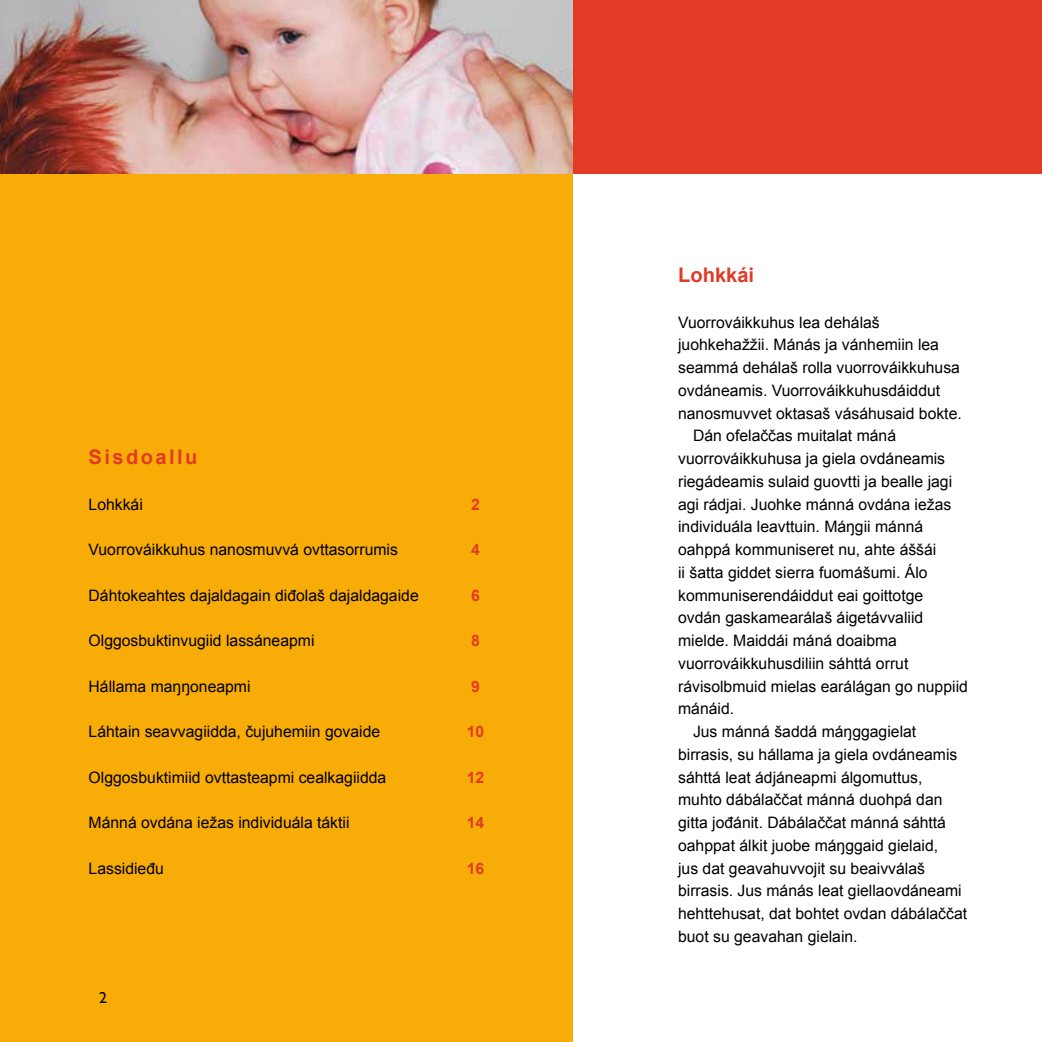
<style>
.page{position:relative;width:1042px;height:1042px;background:#fff}
.page>*{position:absolute;margin:0;border:0;box-sizing:border-box;transform-origin:0 0}
.t1{font:700 20.12px "Arial";letter-spacing:.12em;color:#e13b26}
.t2{font:700 20.12px "Arial";color:#e13b26}
.t3{font:15.75px "Arial";color:#000}
.t4{font:700 15.75px "Arial";color:#e13b26}
.t5{font:15.75px "Gill Sans";color:#000}
</style>
<div class="page">
<div style="left:436px;top:0;width:606px;height:174px;background:#e13b26"></div>
<div style="left:0;top:0;width:573px;height:1042px;background:#f8ac08"></div>
<img style="left:0;top:0;width:573px;height:174px">
<p class="t1" style="left:89px;top:444px;width:110px">Sisdoallu</p>
<p class="t3" style="left:89px;top:494px;width:56px">Lohkkái</p>
<p class="t4" style="left:471px;top:494px;width:10px">2</p>
<p class="t3" style="left:89px;top:539px;width:311px">Vuorrováikkuhus nanosmuvvá ovttasorrumis</p>
<p class="t4" style="left:471px;top:539px;width:10px">4</p>
<p class="t3" style="left:89px;top:585px;width:332px">Dáhtokeahtes dajaldagain diđolaš dajaldagaide</p>
<p class="t4" style="left:471px;top:585px;width:10px">6</p>
<p class="t3" style="left:89px;top:630px;width:227px">Olggosbuktinvugiid lassáneapmi</p>
<p class="t4" style="left:471px;top:630px;width:10px">8</p>
<p class="t3" style="left:89px;top:676px;width:163px">Hállama maŋŋoneapmi</p>
<p class="t4" style="left:471px;top:676px;width:10px">9</p>
<p class="t3" style="left:89px;top:721px;width:293px">Láhtain seavvagiidda, čujuhemiin govaide</p>
<p class="t4" style="left:467px;top:721px;width:19px">10</p>
<p class="t3" style="left:89px;top:767px;width:299px">Olggosbuktimiid ovttasteapmi cealkagiidda</p>
<p class="t4" style="left:467px;top:767px;width:19px">12</p>
<p class="t3" style="left:89px;top:812px;width:262px">Mánná ovdána iežas individuála táktii</p>
<p class="t4" style="left:467px;top:812px;width:19px">14</p>
<p class="t3" style="left:89px;top:858px;width:77px">Lassidieđu</p>
<p class="t4" style="left:467px;top:858px;width:19px">16</p>
<p class="t5" style="left:99px;top:988px;width:9px">2</p>
<p class="t2" style="left:678px;top:262px;width:78px">Lohkkái</p>
<p class="t3" style="left:678px;top:312px;width:203px">Vuorrováikkuhus lea dehálaš</p>
<p class="t3" style="left:678px;top:334px;width:262px">juohkehažžii. Mánás ja vánhemiin lea</p>
<p class="t3" style="left:678px;top:357px;width:283px">seammá dehálaš rolla vuorrováikkuhusa</p>
<p class="t3" style="left:678px;top:380px;width:264px">ovdáneamis. Vuorrováikkuhusdáiddut</p>
<p class="t3" style="left:678px;top:403px;width:285px">nanosmuvvet oktasaš vásáhusaid bokte.</p>
<p class="t3" style="left:693px;top:425px;width:205px">Dán ofelaččas muitalat máná</p>
<p class="t3" style="left:678px;top:448px;width:268px">vuorrováikkuhusa ja giela ovdáneamis</p>
<p class="t3" style="left:678px;top:471px;width:275px">riegádeamis sulaid guovtti ja bealle jagi</p>
<p class="t3" style="left:678px;top:494px;width:275px">agi rádjai. Juohke mánná ovdána iežas</p>
<p class="t3" style="left:678px;top:516px;width:247px">individuála leavttuin. Máŋgii mánná</p>
<p class="t3" style="left:678px;top:539px;width:260px">oahppá kommuniseret nu, ahte áššái</p>
<p class="t3" style="left:678px;top:562px;width:251px">ii šatta giddet sierra fuomášumi. Álo</p>
<p class="t3" style="left:678px;top:585px;width:247px">kommuniserendáiddut eai goittotge</p>
<p class="t3" style="left:678px;top:607px;width:247px">ovdán gaskamearálaš áigetávvaliid</p>
<p class="t3" style="left:678px;top:630px;width:220px">mielde. Maiddái máná doaibma</p>
<p class="t3" style="left:678px;top:653px;width:232px">vuorrováikkuhusdiliin sáhttá orrut</p>
<p class="t3" style="left:678px;top:676px;width:291px">rávisolbmuid mielas earálágan go nuppiid</p>
<p class="t3" style="left:678px;top:698px;width:58px">mánáid.</p>
<p class="t3" style="left:693px;top:721px;width:225px">Jus mánná šaddá máŋggagielat</p>
<p class="t3" style="left:678px;top:744px;width:281px">birrasis, su hállama ja giela ovdáneamis</p>
<p class="t3" style="left:678px;top:767px;width:246px">sáhttá leat ádjáneapmi álgomuttus,</p>
<p class="t3" style="left:678px;top:789px;width:266px">muhto dábálaččat mánná duohpá dan</p>
<p class="t3" style="left:678px;top:812px;width:269px">gitta jođánit. Dábálaččat mánná sáhttá</p>
<p class="t3" style="left:678px;top:835px;width:262px">oahppat álkit juobe máŋggaid gielaid,</p>
<p class="t3" style="left:678px;top:858px;width:248px">jus dat geavahuvvojit su beaivválaš</p>
<p class="t3" style="left:678px;top:880px;width:285px">birrasis. Jus mánás leat giellaovdáneami</p>
<p class="t3" style="left:678px;top:903px;width:290px">hehttehusat, dat bohtet ovdan dábálaččat</p>
<p class="t3" style="left:678px;top:926px;width:181px">buot su geavahan gielain.</p>
</div>
